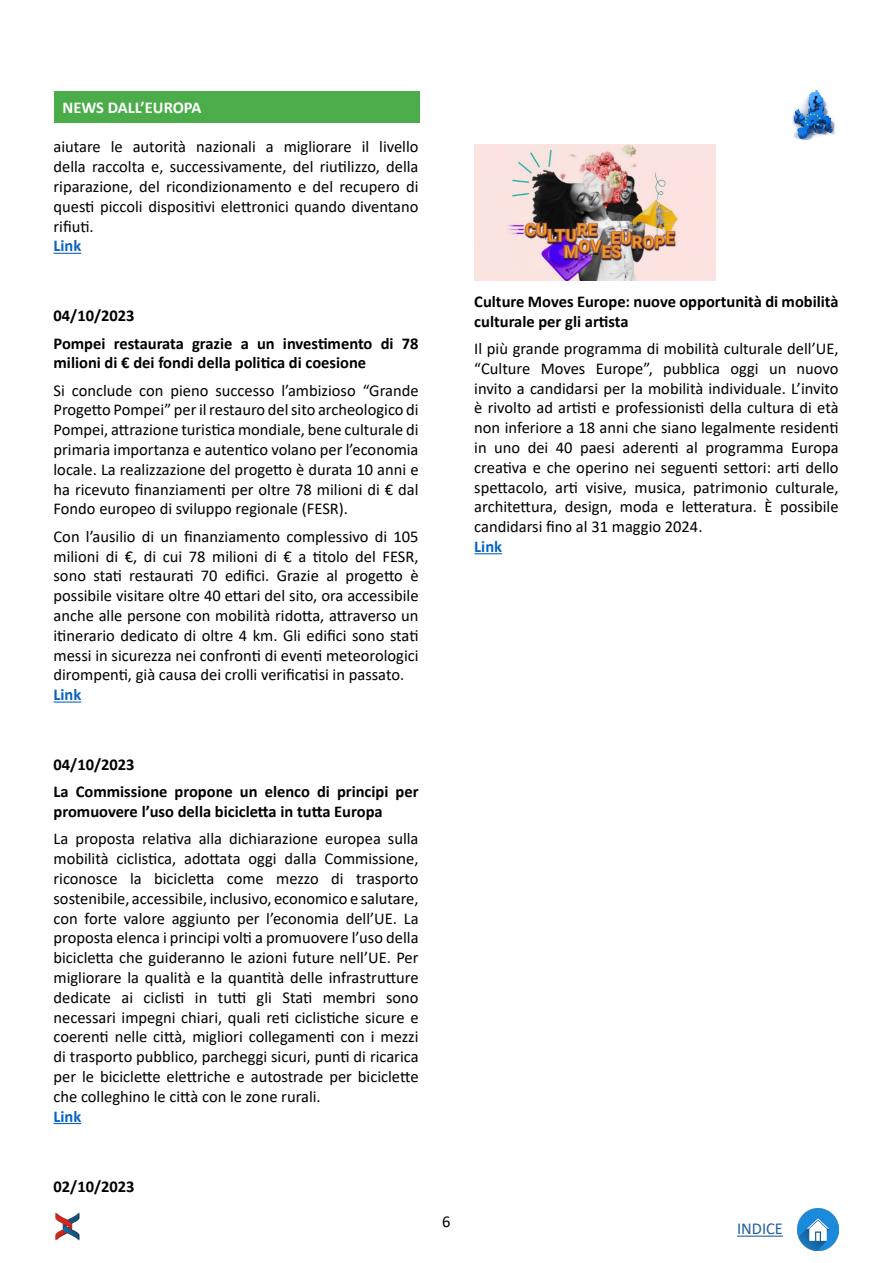
<style>
.page{position:relative;width:893px;height:1263px;background:#fff}
.page>*{position:absolute;margin:0;border:0;box-sizing:border-box;transform-origin:0 0}
.t1{font:16.65px "Calibri";color:#215e9e}
.t2{font:16.5px/19.8px "Calibri";color:#000;text-align:justify}
.t3{font:700 16.5px/27.3px "Calibri";color:#000}
.t4{font:700 16.5px "Calibri";color:#0563c1}
.t5{font:700 16.5px "Calibri";color:#fff}
</style>
<div class="page">
<img style="left:55px;top:1212px;width:25px;height:29px">
<img style="left:792px;top:90px;width:44px;height:50px">
<svg style="left:54px;top:253px;width:27px;height:1px"></svg>
<hr style="left:54px;top:701px;width:27px;height:2px;background:#0563c1">
<svg style="left:54px;top:1123px;width:27px;height:1px"></svg>
<div style="left:54px;top:91px;width:365px;height:32px;background:#4bad49"></div>
<svg style="left:474px;top:553px;width:28px;height:1px"></svg>
<img style="left:474px;top:145px;width:242px;height:136px">
<img style="left:797px;top:1209px;width:42px;height:42px">
<hr style="left:737px;top:1235px;width:46px;height:2px;background:#215e9e">
<p class="t5" style="left:63px;top:96px;width:141px">NEWS DALL’EUROPA</p>
<p class="t2" style="left:54px;top:137px;width:367px">aiutare le autorità nazionali a migliorare il livello della raccolta e, successivamente, del riutilizzo, della riparazione, del ricondizionamento e del recupero di questi piccoli dispositivi elettronici quando diventano rifiuti.</p>
<p class="t4" style="left:54px;top:234px;width:29px">Link</p>
<p class="t3" style="left:54px;top:302px;width:367px">04/10/2023<br>Pompei restaurata grazie a un investimento di 78</p>
<p class="t3" style="left:54px;top:349px;width:314px">milioni di € dei fondi della politica di coesione</p>
<p class="t2" style="left:54px;top:380px;width:367px">Si conclude con pieno successo l’ambizioso “Grande Progetto Pompei” per il restauro del sito archeologico di Pompei, attrazione turistica mondiale, bene culturale di primaria importanza e autentico volano per l’economia locale. La realizzazione del progetto è durata 10 anni e ha ricevuto finanziamenti per oltre 78 milioni di € dal Fondo europeo di sviluppo regionale (FESR).</p>
<p class="t2" style="left:54px;top:526px;width:367px">Con l’ausilio di un finanziamento complessivo di 105 milioni di €, di cui 78 milioni di € a titolo del FESR, sono stati restaurati 70 edifici. Grazie al progetto è possibile visitare oltre 40 ettari del sito, ora accessibile anche alle persone con mobilità ridotta, attraverso un itinerario dedicato di oltre 4 km. Gli edifici sono stati messi in sicurezza nei confronti di eventi meteorologici dirompenti, già causa dei crolli verificatisi in passato.</p>
<p class="t4" style="left:54px;top:683px;width:29px">Link</p>
<p class="t3" style="left:54px;top:751px;width:367px">04/10/2023<br>La Commissione propone un elenco di principi per</p>
<p class="t3" style="left:54px;top:798px;width:331px">promuovere l’uso della bicicletta in tutta Europa</p>
<p class="t2" style="left:54px;top:829px;width:367px">La proposta relativa alla dichiarazione europea sulla mobilità ciclistica, adottata oggi dalla Commissione, riconosce la bicicletta come mezzo di trasporto sostenibile, accessibile, inclusivo, economico e salutare, con forte valore aggiunto per l’economia dell’UE. La proposta elenca i principi volti a promuovere l’uso della bicicletta che guideranno le azioni future nell’UE. Per migliorare la qualità e la quantità delle infrastrutture dedicate ai ciclisti in tutti gli Stati membri sono necessari impegni chiari, quali reti ciclistiche sicure e coerenti nelle città, migliori collegamenti con i mezzi di trasporto pubblico, parcheggi sicuri, punti di ricarica per le biciclette elettriche e autostrade per biciclette che colleghino le città con le zone rurali.</p>
<p class="t4" style="left:54px;top:1104px;width:29px">Link</p>
<p class="t3" style="left:54px;top:1172px;width:83px">02/10/2023</p>
<p class="t2" style="left:442px;top:1211px;width:10px">6</p>
<p class="t3" style="left:474px;top:291px;width:366px;line-height:19.8px">Culture Moves Europe: nuove opportunità di mobilità culturale per gli artista</p>
<p class="t2" style="left:474px;top:338px;width:366px">Il più grande programma di mobilità culturale dell’UE, “Culture Moves Europe”, pubblica oggi un nuovo invito a candidarsi per la mobilità individuale. L’invito è rivolto ad artisti e professionisti della cultura di età non inferiore a 18 anni che siano legalmente residenti in uno dei 40 paesi aderenti al programma Europa creativa e che operino nei seguenti settori: arti dello spettacolo, arti visive, musica, patrimonio culturale, architettura, design, moda e letteratura. È possibile candidarsi fino al 31 maggio 2024.</p>
<p class="t4" style="left:474px;top:535px;width:29px">Link</p>
<p class="t1" style="left:737px;top:1217px;width:47px">INDICE</p>
</div>
